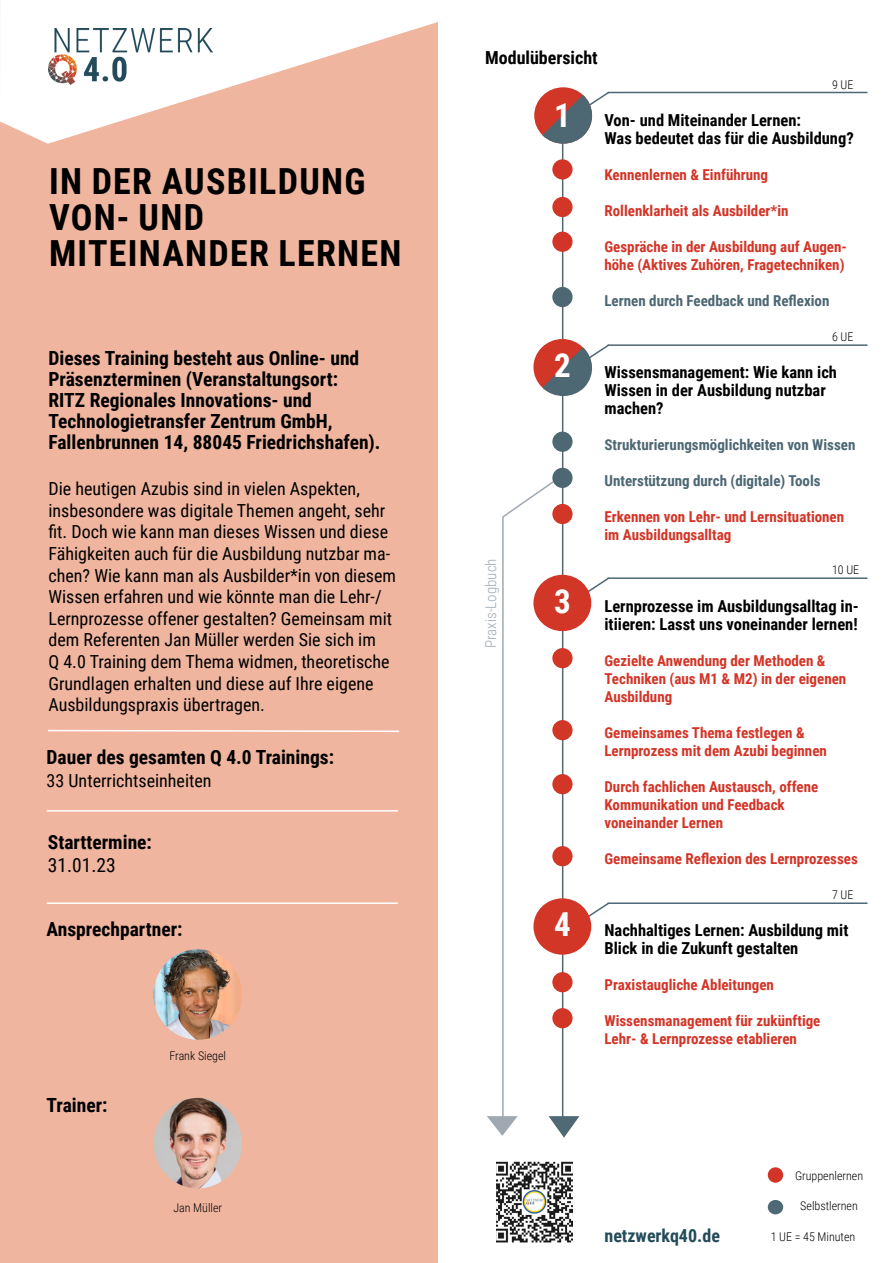
<style>
.page{position:relative;width:893px;height:1263px;background:#fff}
.page>*{position:absolute;margin:0;border:0;box-sizing:border-box;transform-origin:0 0}
.t1{font:700 36px/36px "Roboto Condensed";letter-spacing:.035em;color:#000}
.t2{font:700 33px "Roboto Condensed";color:#fff}
.t3{font:700 19.5px/21px "Roboto Condensed";color:#000}
.t4{font:19.5px "Roboto Condensed";color:#000}
.t5{font:18px/21.6px "Roboto Condensed";color:#000}
.t6{font:700 18px "Roboto Condensed";color:#000}
.t7{font:700 18px "Roboto Condensed";color:#234b59}
.t8{font:700 16.5px/18px "Roboto Condensed";color:#000}
.t9{font:700 15px/18px "Roboto Condensed";color:#d23527}
.t10{font:700 15px "Roboto Condensed";color:#4d6773}
.t11{font:300 15px "Roboto Condensed";color:#a0a9b1}
.t12{font:300 12px "Roboto Condensed";color:#000}
</style>
<div class="page">
<div style="left:0;top:0;width:438px;height:1263px;background:#efb59f"></div>
<svg style="left:0;top:0;width:438px;height:144px;fill:#fff"></svg>
<div style="left:534px;top:87px;width:58px;height:57px;background:#d13627;border-radius:50%"></div>
<img style="left:48px;top:28px;width:164px;height:56px">
<hr style="left:562px;top:118px;width:1px;height:1001px;background:#4e6874">
<hr style="left:608px;top:92px;width:259px;height:1px;background:#4e6874">
<hr style="left:608px;top:344px;width:259px;height:2px;background:#4e6874">
<svg style="left:585px;top:577px;width:24px;height:17px"></svg>
<hr style="left:608px;top:577px;width:259px;height:2px;background:#4e6874">
<svg style="left:585px;top:902px;width:24px;height:17px"></svg>
<hr style="left:608px;top:902px;width:259px;height:2px;background:#4e6874">
<hr style="left:47px;top:902px;width:351px;height:2px;background:#fff">
<hr style="left:47px;top:810px;width:351px;height:2px;background:#fff">
<svg style="left:47px;top:729px;width:352px;height:3px"></svg>
<img style="left:154px;top:949px;width:88px;height:91px">
<img style="left:154px;top:1098px;width:88px;height:90px">
<div style="left:552px;top:159px;width:21px;height:21px;background:#d23527;border-radius:50%"></div>
<div style="left:552px;top:197px;width:21px;height:20px;background:#d13627;border-radius:50%"></div>
<div style="left:552px;top:232px;width:21px;height:20px;background:#d23527;border-radius:50%"></div>
<div style="left:552px;top:287px;width:21px;height:20px;background:#4d6773;border-radius:50%"></div>
<div style="left:552px;top:432px;width:21px;height:20px;background:#4d6773;border-radius:50%"></div>
<div style="left:552px;top:504px;width:21px;height:20px;background:#d13627;border-radius:50%"></div>
<div style="left:552px;top:648px;width:21px;height:20px;background:#d13627;border-radius:50%"></div>
<div style="left:552px;top:720px;width:21px;height:20px;background:#d13627;border-radius:50%"></div>
<div style="left:552px;top:774px;width:21px;height:20px;background:#d13627;border-radius:50%"></div>
<div style="left:552px;top:846px;width:21px;height:20px;background:#d13627;border-radius:50%"></div>
<div style="left:552px;top:972px;width:21px;height:20px;background:#d13627;border-radius:50%"></div>
<div style="left:552px;top:1008px;width:21px;height:20px;background:#d13627;border-radius:50%"></div>
<svg style="left:549px;top:1116px;width:30px;height:22px"></svg>
<div style="left:768px;top:1167px;width:15px;height:16px;background:#d23527;border-radius:50%"></div>
<div style="left:768px;top:1200px;width:15px;height:14px;background:#4f6975;border-radius:50%"></div>
<svg style="left:542px;top:90px;width:69px;height:57px"></svg>
<svg style="left:502px;top:481px;width:57px;height:38px"></svg>
<hr style="left:502px;top:517px;width:2px;height:617px;background:#a0a9b1">
<svg style="left:487px;top:1116px;width:31px;height:20px"></svg>
<div style="left:552px;top:468px;width:21px;height:20px;background:#4d6773;border-radius:50%"></div>
<div style="left:533px;top:339px;width:58px;height:56px;background:#d13627;border-radius:50%"></div>
<svg style="left:542px;top:343px;width:69px;height:56px"></svg>
<div style="left:533px;top:575px;width:58px;height:56px;background:#d13627;border-radius:50%"></div>
<div style="left:533px;top:898px;width:58px;height:57px;background:#d13627;border-radius:50%"></div>
<img style="left:496px;top:1162px;width:77px;height:81px">
<h1 class="t1" style="left:49px;top:162px;width:354px">IN DER AUSBILDUNG<br>VON- UND<br>MITEINANDER LERNEN</h1>
<h3 class="t3" style="left:48px;top:347px;width:334px">Dieses Training besteht aus Online- und Präsenzterminen (Veranstaltungsort:<br>RITZ Regionales Innovations- und Technologietransfer Zentrum GmbH, Fallenbrunnen 14, 88045 Friedrichshafen).</h3>
<p class="t5" style="left:48px;top:477px;width:349px">Die heutigen Azubis sind in vielen Aspekten, insbesondere was digitale Themen angeht, sehr fit. Doch wie kann man dieses Wissen und diese Fähigkeiten auch für die Ausbildung nutzbar ma&shy;chen? Wie kann man als Ausbilder*in von diesem Wissen erfahren und wie könnte man die Lehr-/ Lernprozesse offener gestalten? Gemeinsam mit dem Referenten Jan Müller werden Sie sich im<br>Q 4.0 Training dem Thema widmen, theoretische Grundlagen erhalten und diese auf Ihre eigene Ausbildungspraxis übertragen.</p>
<h3 class="t3" style="left:47px;top:746px;width:289px">Dauer des gesamten Q 4.0 Trainings:</h3>
<p class="t5" style="left:47px;top:769px;width:167px">33 Unterrichtseinheiten</p>
<h3 class="t3" style="left:48px;top:830px;width:106px">Starttermine:</h3>
<h3 class="t4" style="left:48px;top:851px;width:70px">31.01.23</h3>
<h3 class="t3" style="left:47px;top:918px;width:137px">Ansprechpartner:</h3>
<h3 class="t3" style="left:47px;top:1094px;width:62px">Trainer:</h3>
<p class="t12" style="left:170px;top:1047px;width:58px">Frank Siegel</p>
<p class="t12" style="left:173px;top:1200px;width:50px">Jan Müller</p>
<p class="t6" style="left:485px;top:45px;width:114px">Modulübersicht</p>
<p class="t12" style="left:832px;top:76px;width:23px">9 UE</p>
<p class="t11" style="left:480px;top:648px;width:91px;rotate:-90deg">Praxis-Logbuch</p>
<h2 class="t2" style="left:554px;top:92px;width:18px">1</h2>
<h2 class="t2" style="left:554px;top:342px;width:18px">2</h2>
<h2 class="t2" style="left:554px;top:578px;width:18px">3</h2>
<h2 class="t2" style="left:554px;top:901px;width:18px">4</h2>
<p class="t8" style="left:604px;top:111px;width:251px">Von- und Miteinander Lernen:<br>Was bedeutet das für die Ausbildung?</p>
<p class="t9" style="left:604px;top:165px;width:165px">Kennenlernen &amp; Einführung</p>
<p class="t9" style="left:604px;top:201px;width:186px">Rollenklarheit als Ausbilder*in</p>
<p class="t9" style="left:604px;top:237px;width:244px">Gespräche in der Ausbildung auf Augen&shy;höhe (Aktives Zuhören, Fragetechniken)</p>
<p class="t10" style="left:604px;top:290px;width:226px">Lernen durch Feedback und Reflexion</p>
<p class="t12" style="left:832px;top:329px;width:23px">6 UE</p>
<p class="t8" style="left:604px;top:363px;width:234px">Wissensmanagement: Wie kann ich<br>Wissen in der Ausbildung nutzbar machen?</p>
<p class="t10" style="left:604px;top:434px;width:252px">Strukturierungsmöglichkeiten von Wissen</p>
<p class="t10" style="left:604px;top:470px;width:218px">Unterstützung durch (digitale) Tools</p>
<p class="t9" style="left:604px;top:507px;width:241px">Erkennen von Lehr- und Lernsituationen im Ausbildungsalltag</p>
<p class="t12" style="left:832px;top:562px;width:29px">10 UE</p>
<p class="t8" style="left:604px;top:597px;width:256px">Lernprozesse im Ausbildungsalltag in&shy;itiieren: Lasst uns voneinander lernen!</p>
<p class="t9" style="left:604px;top:651px;width:243px">Gezielte Anwendung der Methoden &amp;<br>Techniken (aus M1 &amp; M2) in der eigenen<br>Ausbildung</p>
<p class="t9" style="left:604px;top:723px;width:224px">Gemeinsames Thema festlegen &amp;<br>Lernprozess mit dem Azubi beginnen</p>
<p class="t9" style="left:604px;top:777px;width:215px">Durch fachlichen Austausch, offene<br>Kommunikation und Feedback voneinander Lernen</p>
<p class="t9" style="left:604px;top:849px;width:255px">Gemeinsame Reflexion des Lernprozesses</p>
<p class="t12" style="left:832px;top:887px;width:23px">7 UE</p>
<p class="t8" style="left:604px;top:921px;width:245px">Nachhaltiges Lernen: Ausbildung mit<br>Blick in die Zukunft gestalten</p>
<p class="t9" style="left:604px;top:975px;width:171px">Praxistaugliche Ableitungen</p>
<p class="t9" style="left:604px;top:1011px;width:218px">Wissensmanagement für zukünftige<br>Lehr- &amp; Lernprozesse etablieren</p>
<p class="t7" style="left:604px;top:1223px;width:117px">netzwerkq40.de</p>
<p class="t12" style="left:795px;top:1167px;width:70px">Gruppenlernen</p>
<p class="t12" style="left:800px;top:1198px;width:59px">Selbstlernen</p>
<p class="t12" style="left:771px;top:1228px;width:86px">1 UE = 45 Minuten</p>
</div>
